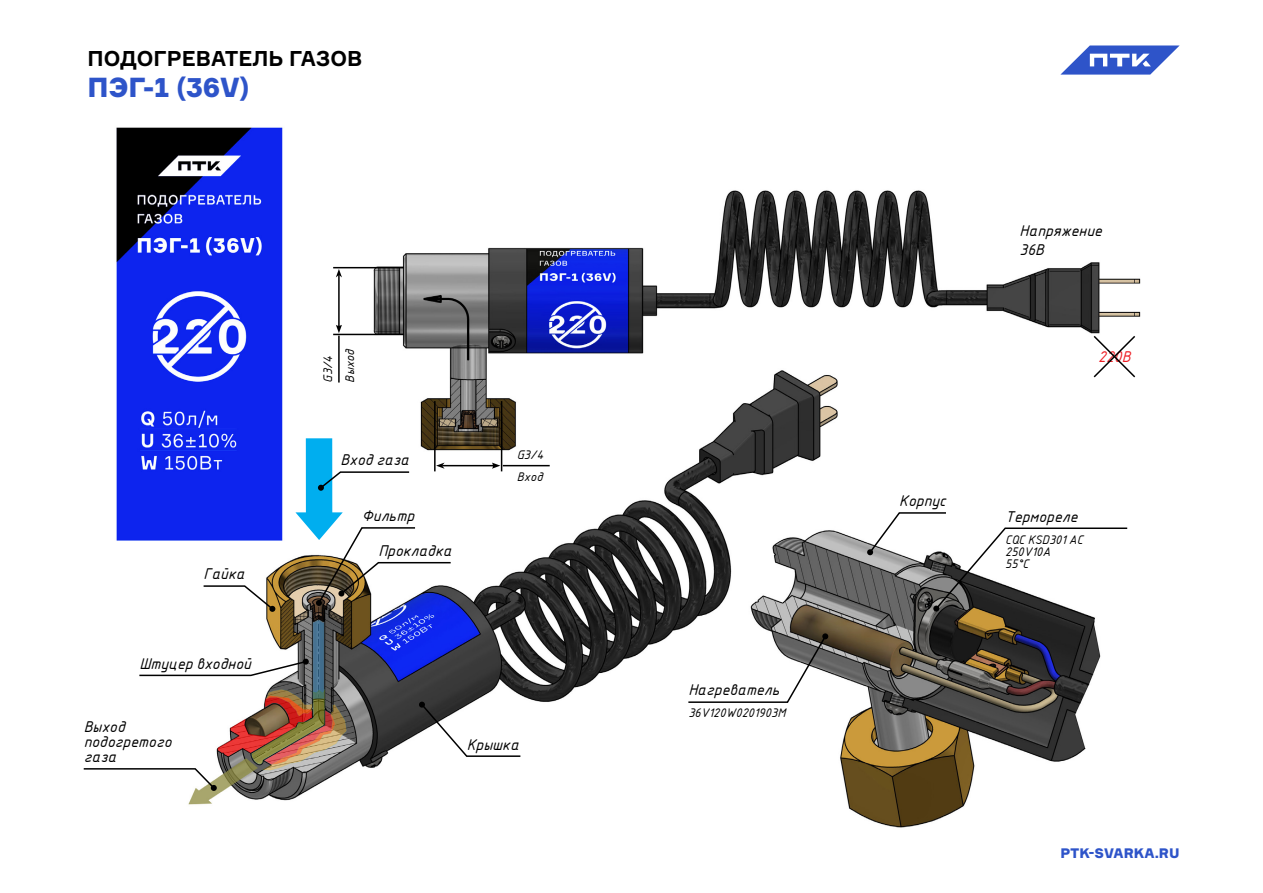
<style>
.page{position:relative;width:1263px;height:893px;background:#fff}
.page>*{position:absolute;margin:0;border:0;box-sizing:border-box;transform-origin:0 0}
.t1{font:900 27px "Formular";color:#2e54c9}
.t2{font:700 21px "Formular";color:#000}
.t3{font:italic 15px/15px "GOST Common";color:#000}
.t4{font:italic 15px "GOST Common";color:#ed1d24}
.t5{font:900 13.5px "Formular";letter-spacing:.005em;color:#2e54c9}
.t6{font:italic 12px/12px "GOST Common";color:#000}
</style>
<div class="page">
<svg style="left:1060px;top:45px;width:119px;height:30px"></svg>
<img style="left:116px;top:127px;width:1025px;height:701px">
<hr style="left:333px;top:267px;width:70px;height:1px;background:#000">
<hr style="left:434px;top:401px;width:2px;height:70px;background:#000">
<hr style="left:333px;top:334px;width:70px;height:1px;background:#000">
<hr style="left:501px;top:401px;width:1px;height:70px;background:#000">
<hr style="left:338px;top:336px;width:2px;height:47px;background:#000">
<hr style="left:503px;top:465px;width:47px;height:1px;background:#000">
<hr style="left:338px;top:275px;width:2px;height:52px;background:#000">
<svg style="left:336px;top:269px;width:6px;height:8px"></svg>
<svg style="left:336px;top:325px;width:6px;height:8px"></svg>
<hr style="left:442px;top:465px;width:52px;height:1px;background:#000">
<svg style="left:492px;top:463px;width:8px;height:6px"></svg>
<svg style="left:1092px;top:334px;width:45px;height:45px"></svg>
<svg style="left:867px;top:511px;width:262px;height:101px"></svg>
<svg style="left:687px;top:633px;width:141px;height:71px"></svg>
<svg style="left:419px;top:702px;width:103px;height:56px"></svg>
<svg style="left:138px;top:659px;width:171px;height:18px"></svg>
<svg style="left:83px;top:767px;width:134px;height:24px"></svg>
<svg style="left:202px;top:585px;width:73px;height:27px"></svg>
<svg style="left:295px;top:438px;width:157px;height:168px"></svg>
<h2 class="t2" style="left:88px;top:46px;width:276px">ПОДОГРЕВАТЕЛЬ ГАЗОВ</h2>
<h1 class="t1" style="left:88px;top:70px;width:163px">ПЭГ-1 (36V)</h1>
<p class="t3" style="left:204px;top:566px;width:43px">Гайка</p>
<p class="t3" style="left:139px;top:655px;width:113px">Штуцер входной</p>
<p class="t3" style="left:84px;top:719px;width:89px">Выход подогретого газа</p>
<p class="t6" style="left:321px;top:383px;width:28px;rotate:-90deg">G3/4</p>
<p class="t6" style="left:343px;top:383px;width:35px;rotate:-90deg">Выход</p>
<p class="t3" style="left:340px;top:452px;width:70px">Вход газа</p>
<p class="t3" style="left:362px;top:508px;width:54px">Фильтр</p>
<p class="t3" style="left:378px;top:543px;width:75px">Прокладка</p>
<p class="t6" style="left:517px;top:448px;width:28px">G3/4</p>
<p class="t6" style="left:517px;top:470px;width:27px">Вход</p>
<p class="t3" style="left:467px;top:736px;width:54px">Крышка</p>
<p class="t3" style="left:688px;top:682px;width:93px">Нагреватель</p>
<p class="t6" style="left:688px;top:707px;width:98px">36V120W0201903M</p>
<p class="t3" style="left:899px;top:493px;width:48px">Корпус</p>
<p class="t3" style="left:1020px;top:221px;width:84px;line-height:19.2px">Напряжение<br>36В</p>
<p class="t4" style="left:1098px;top:347px;width:34px">220В</p>
<p class="t3" style="left:1005px;top:508px;width:74px">Термореле</p>
<p class="t6" style="left:1005px;top:533px;width:79px">CQC KSD301 AC<br>250V10A<br>55°С</p>
<p class="t5" style="left:1060px;top:844px;width:121px">PTK-SVARKA.RU</p>
</div>
